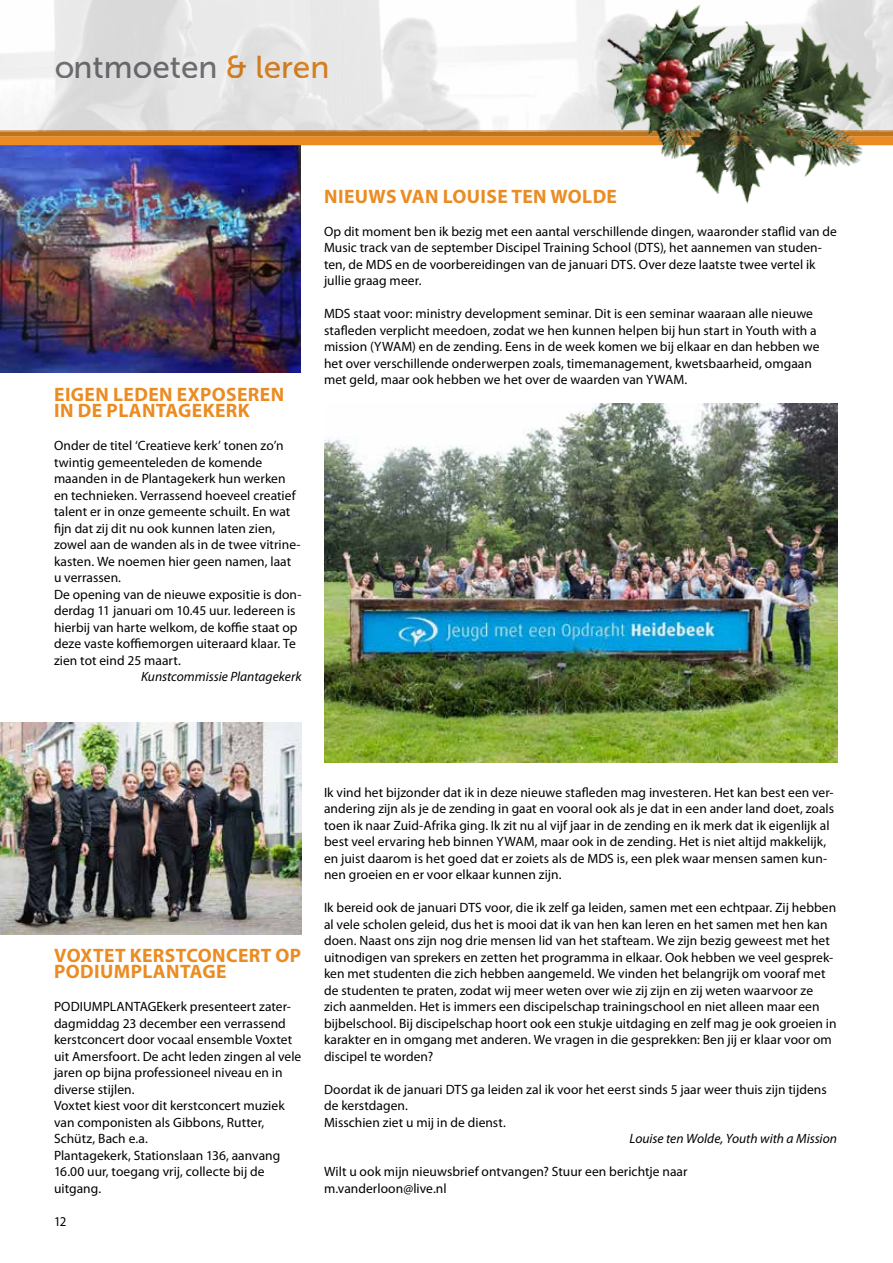
<style>
.page{position:relative;width:893px;height:1263px;background:#fff}
.page>*{position:absolute;margin:0;border:0;box-sizing:border-box;transform-origin:0 0}
.t1{font:31.5px "Museo Sans 500";color:#77787b}
.t2{font:700 19.5px/16.5px "Myriad Pro";letter-spacing:.02em;color:#eb8c23}
.t3{font:13.5px/16.5px "Myriad Pro";letter-spacing:.005em;color:#000}
.t4{font:italic 13.5px "Myriad Pro";color:#000}
.t5{font:13.5px "Myriad Pro";letter-spacing:.005em;color:#000;scale:.95 1}
.s1{color:#eb8c23}
</style>
<div class="page">
<img style="left:0;top:145px;width:300px;height:227px">
<div style="left:0;top:136px;width:893px;height:9px;background:#eb8c23"></div>
<div style="left:0;top:130px;width:893px;height:6px;background:#c2741b"></div>
<img style="left:0;top:0;width:893px;height:132px">
<img style="left:0;top:723px;width:301px;height:211px">
<img style="left:324px;top:403px;width:513px;height:359px">
<img style="left:567px;top:0;width:324px;height:204px">
<h1 class="t1" style="left:54px;top:50px;width:277px">ontmoeten <span class="s1">&amp; leren</span></h1>
<h2 class="t2" style="left:54px;top:385px;width:231px">EIGEN LEDEN EXPOSEREN<br>IN DE PLANTAGEKERK</h2>
<p class="t3" style="left:54px;top:437px;width:249px">Onder de titel ‘Creatieve kerk’ tonen zo’n twintig gemeenteleden de komende maanden in de Plantagekerk hun werken en technieken. Verrassend hoeveel creatief talent er in onze gemeente schuilt. En wat fijn dat zij dit nu ook kunnen laten zien, zowel aan de wanden als in de twee vitrine&shy;kasten. We noemen hier geen namen, laat u verrassen.<br>De opening van de nieuwe expositie is don&shy;derdag 11 januari om 10.45 uur. Iedereen is hierbij van harte welkom, de koffie staat op deze vaste koffiemorgen uiteraard klaar. Te zien tot eind 25 maart.</p>
<p class="t4" style="left:141px;top:668px;width:162px">Kunstcommissie Plantagekerk</p>
<h2 class="t2" style="left:324px;top:187px;width:294px">NIEUWS VAN LOUISE TEN WOLDE</h2>
<p class="t3" style="left:324px;top:223px;width:514px">Op dit moment ben ik bezig met een aantal verschillende dingen, waaronder staflid van de Music track van de september Discipel Training School (DTS), het aannemen van studen&shy;ten, de MDS en de voorbereidingen van de januari DTS. Over deze laatste twee vertel ik jullie graag meer.</p>
<p class="t3" style="left:324px;top:305px;width:497px">MDS staat voor: ministry development seminar. Dit is een seminar waaraan alle nieuwe stafleden verplicht meedoen, zodat we hen kunnen helpen bij hun start in Youth with a mission (YWAM) en de zending. Eens in de week komen we bij elkaar en dan hebben we het over verschillende onderwerpen zoals, timemanagement, kwetsbaarheid, omgaan met geld, maar ook hebben we het over de waarden van YWAM.</p>
<h2 class="t2" style="left:54px;top:946px;width:249px">VOXTET KERSTCONCERT OP<br>PODIUMPLANTAGE</h2>
<p class="t3" style="left:54px;top:998px;width:249px">PODIUMPLANTAGEkerk presenteert zater&shy;dagmiddag 23 december een verrassend kerstconcert door vocaal ensemble Voxtet uit Amersfoort. De acht leden zingen al vele jaren op bijna professioneel niveau en in diverse stijlen.<br>Voxtet kiest voor dit kerstconcert muziek van componisten als Gibbons, Rutter, Schütz, Bach e.a.<br>Plantagekerk, Stationslaan 136, aanvang 16.00 uur, toegang vrij, collecte bij de uitgang.</p>
<p class="t5" style="left:54px;top:1213px;width:14px">12</p>
<p class="t3" style="left:324px;top:783px;width:512px">Ik vind het bijzonder dat ik in deze nieuwe stafleden mag investeren. Het kan best een ver&shy;andering zijn als je de zending in gaat en vooral ook als je dat in een ander land doet, zoals toen ik naar Zuid-Afrika ging. Ik zit nu al vijf jaar in de zending en ik merk dat ik eigenlijk al best veel ervaring heb binnen YWAM, maar ook in de zending. Het is niet altijd makkelijk, en juist daarom is het goed dat er zoiets als de MDS is, een plek waar mensen samen kun&shy;nen groeien en er voor elkaar kunnen zijn.</p>
<p class="t3" style="left:324px;top:899px;width:514px">Ik bereid ook de januari DTS voor, die ik zelf ga leiden, samen met een echtpaar. Zij hebben al vele scholen geleid, dus het is mooi dat ik van hen kan leren en het samen met hen kan doen. Naast ons zijn nog drie mensen lid van het stafteam. We zijn bezig geweest met het uitnodigen van sprekers en zetten het programma in elkaar. Ook hebben we veel gesprek&shy;ken met studenten die zich hebben aangemeld. We vinden het belangrijk om vooraf met de studenten te praten, zodat wij meer weten over wie zij zijn en zij weten waarvoor ze zich aanmelden. Het is immers een discipelschap trainingschool en niet alleen maar een bijbelschool. Bij discipelschap hoort ook een stukje uitdaging en zelf mag je ook groeien in karakter en in omgang met anderen. We vragen in die gesprekken: Ben jij er klaar voor om discipel te worden?</p>
<p class="t3" style="left:324px;top:1080px;width:504px">Doordat ik de januari DTS ga leiden zal ik voor het eerst sinds 5 jaar weer thuis zijn tijdens de kerstdagen.<br>Misschien ziet u mij in de dienst.</p>
<p class="t4" style="left:629px;top:1130px;width:209px">Louise ten Wolde, Youth with a Mission</p>
<p class="t3" style="left:324px;top:1163px;width:365px">Wilt u ook mijn nieuwsbrief ontvangen? Stuur een berichtje naar m.vanderloon@live.nl</p>
</div>
